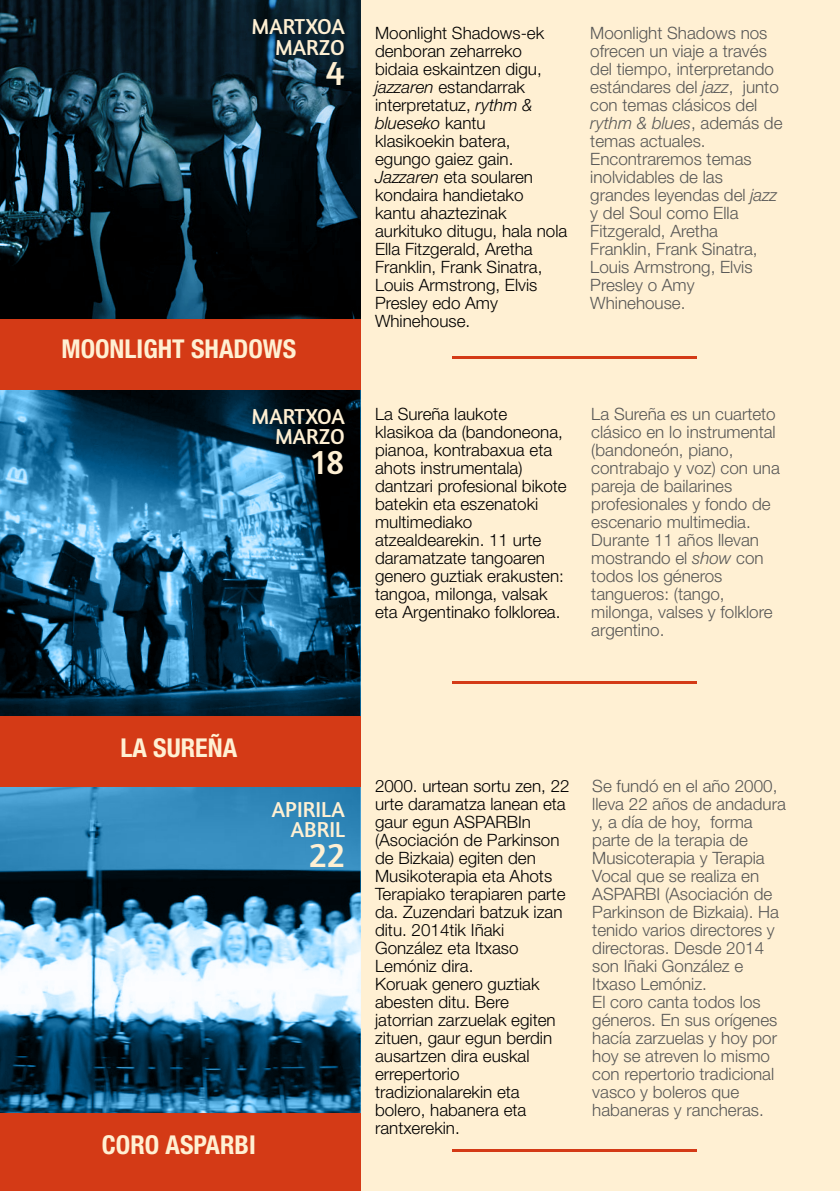
<style>
.page{position:relative;width:840px;height:1191px;background:#fff}
.page>*{position:absolute;margin:0;border:0;box-sizing:border-box;transform-origin:0 0}
.t1{font:36px "Amaranth";color:#fff0d3}
.t2{font:700 condensed 26px "Helvetica Neue LT Std";color:#fff0d3}
.t3{font:22px/20px "Amaranth";color:#fff0d3;text-align:right}
.t4{font:300 17px/18px "Helvetica Neue LT Std";color:#000}
.t5{font:300 17px/18px "Helvetica Neue LT Std";color:#585857}
.s1{font-style:italic}
</style>
<div class="page">
<div style="left:0;top:0;width:839px;height:1191px;background:#fff0d3"></div>
<hr style="left:452px;top:356px;width:244px;height:2px;background:#d43a16">
<hr style="left:452px;top:681px;width:244px;height:3px;background:#d43a16">
<hr style="left:452px;top:1149px;width:244px;height:3px;background:#d43a16">
<svg style="left:0;top:786px;width:360px;height:327px;background:#50809d"></svg>
<div style="left:0;top:1113px;width:360px;height:78px;background:#d43a16"></div>
<svg style="left:0;top:390px;width:360px;height:326px;background:#1e5270"></svg>
<div style="left:0;top:716px;width:360px;height:70px;background:#d43a16"></div>
<svg style="left:0;top:0;width:360px;height:320px;background:#0f232d"></svg>
<div style="left:0;top:320px;width:360px;height:70px;background:#d43a16"></div>
<p class="t3" style="left:251px;top:17px;width:95px">MARTXOA<br>MARZO</p>
<h1 class="t1" style="left:325px;top:51px;width:20px">4</h1>
<h2 class="t2" style="left:61px;top:332px;width:236px">MOONLIGHT SHADOWS</h2>
<p class="t3" style="left:251px;top:406px;width:95px">MARTXOA<br>MARZO</p>
<h1 class="t1" style="left:312px;top:441px;width:34px">18</h1>
<p class="t4" style="left:375px;top:23px;width:194px">Moonlight Shadows-ek denboran zeharreko bidaia eskaintzen digu, <span class="s1">jazzaren</span> estandarrak interpretatuz, <span class="s1">rythm &amp; blueseko</span> kantu klasikoekin batera, egungo gaiez gain.<br><span class="s1">Jazzaren</span> eta soularen kondaira handietako kantu ahaztezinak aurkituko ditugu, hala nola<br>Ella Fitzgerald, Aretha<br>Franklin, Frank Sinatra,<br>Louis Armstrong, Elvis<br>Presley edo Amy<br>Whinehouse.</p>
<p class="t5" style="left:590px;top:23px;width:194px">Moonlight Shadows nos ofrecen un viaje a través del tiempo, interpretando estándares del <span class="s1">jazz</span>, junto con temas clásicos del <span class="s1">rythm &amp; blues</span>, además de temas actuales.<br>Encontraremos temas inolvidables de las grandes leyendas del <span class="s1">jazz </span>y del Soul como Ella<br>Fitzgerald, Aretha<br>Franklin, Frank Sinatra,<br>Louis Armstrong, Elvis<br>Presley o Amy<br>Whinehouse.</p>
<p class="t4" style="left:375px;top:404px;width:193px">La Sureña laukote klasikoa da (bandoneona, pianoa, kontrabaxua eta ahots instrumentala) dantzari profesional bikote batekin eta eszenatoki multimediako atzealdearekin. 11 urte daramatzate tangoaren genero guztiak erakusten: tangoa, milonga, valsak eta Argentinako folklorea.</p>
<p class="t5" style="left:591px;top:404px;width:190px">La Sureña es un cuarteto clásico en lo instrumental (bandoneón, piano, contrabajo y voz) con una pareja de bailarines profesionales y fondo de escenario multimedia.<br>Durante 11 años llevan mostrando el <span class="s1">show</span> con todos los géneros tangueros: (tango, milonga, valses y folklore argentino.</p>
<h2 class="t2" style="left:120px;top:732px;width:118px">LA SUREÑA</h2>
<p class="t3" style="left:272px;top:799px;width:74px">APIRILA<br>ABRIL</p>
<h1 class="t1" style="left:309px;top:833px;width:37px">22</h1>
<h2 class="t2" style="left:102px;top:1129px;width:155px">CORO ASPARBI</h2>
<p class="t4" style="left:375px;top:776px;width:196px">2000. urtean sortu zen, 22 urte daramatza lanean eta gaur egun ASPARBIn (Asociación de Parkinson de Bizkaia) egiten den<br>Musikoterapia eta Ahots<br>Terapiako terapiaren parte da. Zuzendari batzuk izan ditu. 2014tik Iñaki<br>González eta Itxaso<br>Lemóniz dira.<br>Koruak genero guztiak abesten ditu. Bere jatorrian zarzuelak egiten zituen, gaur egun berdin ausartzen dira euskal errepertorio tradizionalarekin eta bolero, habanera eta rantxerekin.</p>
<p class="t5" style="left:592px;top:777px;width:195px">Se fundó en el año 2000, lleva 22 años de andadura y, a día de hoy, forma parte de la terapia de<br>Musicoterapia y Terapia<br>Vocal que se realiza en<br>ASPARBI (Asociación de<br>Parkinson de Bizkaia). Ha tenido varios directores y directoras. Desde 2014 son Iñaki González e<br>Itxaso Lemóniz.<br>El coro canta todos los géneros. En sus orígenes hacía zarzuelas y hoy por hoy se atreven lo mismo con repertorio tradicional vasco y boleros que habaneras y rancheras.</p>
</div>
